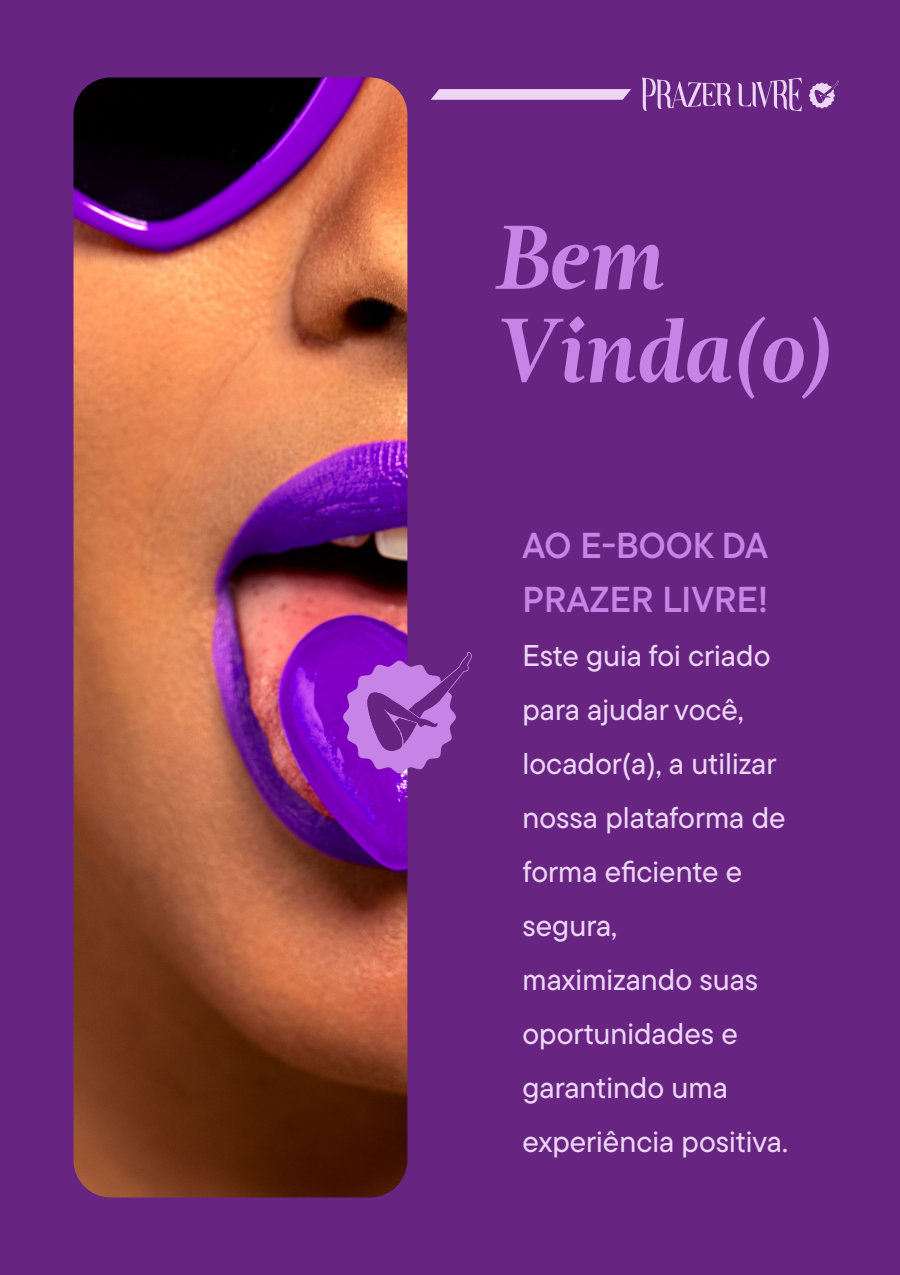
<style>
.page{position:relative;width:900px;height:1275px;background:#672581}
.page>*{position:absolute;margin:0;border:0;box-sizing:border-box;transform-origin:0 0}
.t1{font:italic 700 90px/93px "Magneta";color:#c783e6}
.t2{font:36px/54px "TT Commons Pro Db";color:#c783e6}
.t3{font:500 30px/54px "TT Commons Pro";color:#edd5f6}
</style>
<div class="page">
<svg style="left:809px;top:80px;width:30px;height:29px"></svg>
<svg style="left:642px;top:78px;width:89px;height:33px"></svg>
<svg style="left:738px;top:78px;width:64px;height:33px"></svg>
<svg style="left:431px;top:89px;width:200px;height:11px"></svg>
<img style="left:74px;top:78px;width:333px;height:1120px">
<svg style="left:338px;top:652px;width:134px;height:123px"></svg>
<h1 class="t1" style="left:493px;top:209px;width:340px">Bem<br>Vinda(o)</h1>
<p class="t2" style="left:522px;top:519px;width:248px">AO E-BOOK DA<br>PRAZER LIVRE!</p>
<p class="t3" style="left:522px;top:629px;width:267px">Este guia foi criado para ajudar você, locador(a), a utilizar nossa plataforma de forma eficiente e segura, maximizando suas oportunidades e garantindo uma experiência positiva.</p>
</div>
